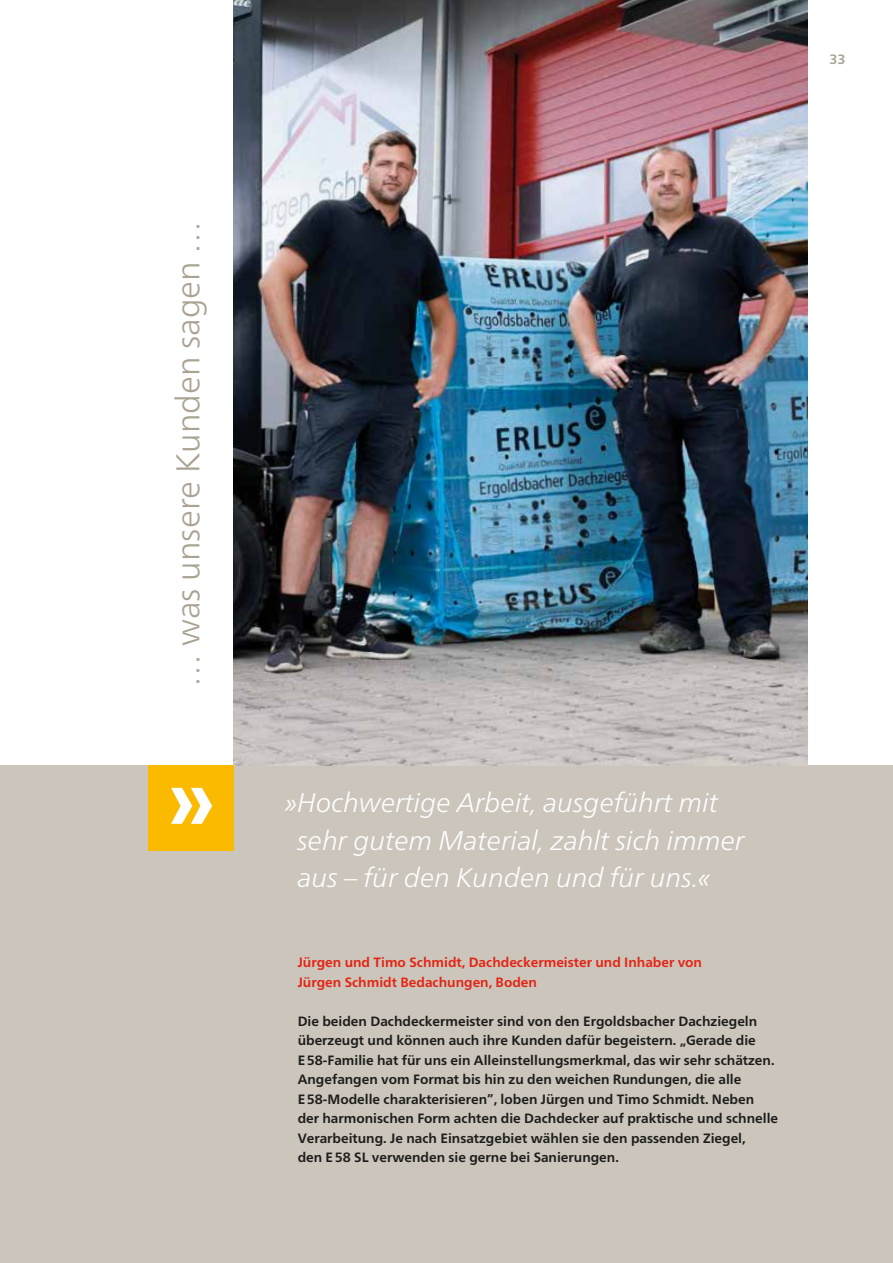
<style>
.page{position:relative;width:893px;height:1263px;background:#fff}
.page>*{position:absolute;margin:0;border:0;box-sizing:border-box;transform-origin:0 0}
.t1{font:700 89.25px "Frutiger Neue LT Pro";color:#fff}
.t2{font:300 33px "Frutiger Neue LT Pro";color:#aaa293}
.t3{font:italic 300 27px/37.5px "Frutiger Neue LT Pro";color:#fff}
.t4{font:700 13.5px/19.5px "Frutiger Neue LT Pro";color:#1d1d1b}
.t5{font:700 13.5px/19.5px "Frutiger Neue LT Pro";color:#e42313}
.t6{font:700 13.5px "Frutiger Neue LT Pro";color:#aaa293}
</style>
<div class="page">
<div style="left:0;top:765px;width:893px;height:498px;background:#cbc5bb"></div>
<img style="left:234px;top:0;width:574px;height:765px">
<div style="left:149px;top:765px;width:85px;height:85px;background:#fbba00"></div>
<h2 class="t2" style="left:174px;top:687px;width:468px;rotate:-90deg">… was unsere Kunden sagen …</h2>
<h1 class="t1" style="left:167px;top:761px;width:50px">»</h1>
<p class="t6" style="left:829px;top:54px;width:18px">33</p>
<h3 class="t3" style="left:297px;top:786px;width:449px;text-indent:-13px">»Hochwertige Arbeit, ausgeführt mit sehr gutem Material, zahlt sich immer aus – für den Kunden und für uns.«</h3>
<p class="t5" style="left:298px;top:954px;width:406px">Jürgen und Timo Schmidt, Dachdeckermeister und Inhaber von<br>Jürgen Schmidt Bedachungen, Boden</p>
<p class="t4" style="left:298px;top:1012px;width:482px">Die beiden Dachdeckermeister sind von den Ergoldsbacher Dachziegeln überzeugt und können auch ihre Kunden dafür begeistern. „Gerade die E58-Familie hat für uns ein Alleinstellungsmerkmal, das wir sehr schätzen.<br>Angefangen vom Format bis hin zu den weichen Rundungen, die alle E58-Modelle charakterisieren”, loben Jürgen und Timo Schmidt. Neben der harmonischen Form achten die Dachdecker auf praktische und schnelle Verarbeitung. Je nach Einsatzgebiet wählen sie den passenden Ziegel,<br>den E58 SL verwenden sie gerne bei Sanierungen.</p>
</div>
